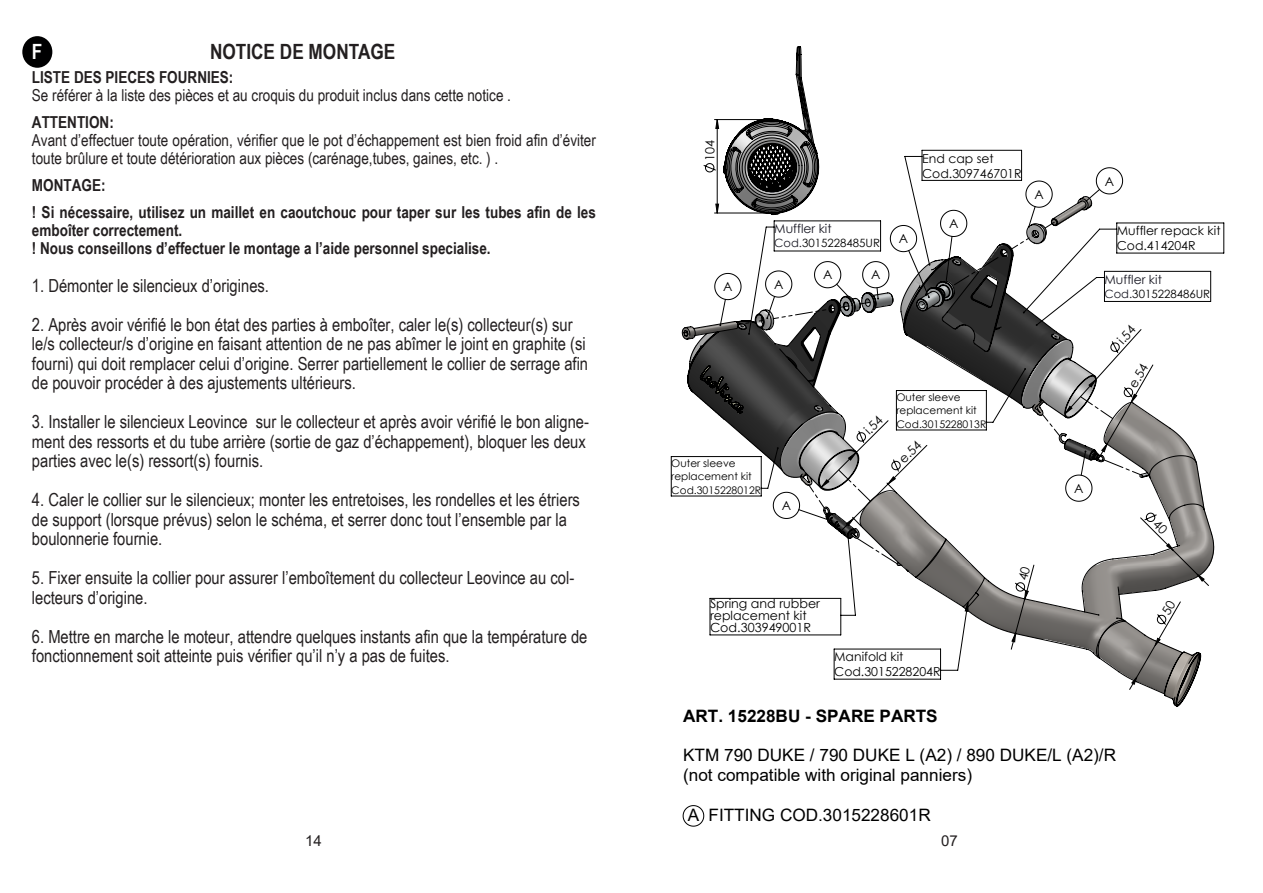
<style>
.page{position:relative;width:1263px;height:893px;background:#fff}
.page>*{position:absolute;margin:0;border:0;box-sizing:border-box;transform-origin:0 0}
.t1{font:700 21px "Arial Narrow";color:#231f20}
.t2{font:700 21px "Arial Narrow";color:#fff}
.t3{font:18px/19.5px "Arial Narrow";color:#231f20}
.t4{font:17.1px/19.8px "Arial";color:#000}
.t5{font:700 17.1px "Arial";color:#000}
.t6{font:16.5px/18px "Arial Narrow";color:#231f20}
.t7{font:700 16.5px/18px "Arial Narrow";color:#231f20}
.t8{font:15px "Arial";color:#231f20}
.t9{font:12.6px/12.1px "Century Gothic";color:#000}
.t10{font:12.3px/15px "Century Gothic";color:#000}
.t11{font:12.3px "Century Gothic";color:#191924}
.t12{font:11.4px "Century Gothic";color:#000}
.t13{font:10.5px/13.2px "Century Gothic";color:#000}
.s1{color:#191924}
.s2{font-style:inherit}
</style>
<div class="page">
<div style="left:22px;top:36px;width:30px;height:32px;background:#000001;border-radius:50%"></div>
<svg style="left:683px;top:805px;width:21px;height:22px"></svg>
<svg style="left:682px;top:196px;width:532px;height:511px"></svg>
<svg style="left:921px;top:303px;width:4px;height:3px"></svg>
<svg style="left:952px;top:222px;width:103px;height:65px"></svg>
<svg style="left:737px;top:320px;width:27px;height:5px"></svg>
<svg style="left:773px;top:305px;width:76px;height:14px"></svg>
<svg style="left:859px;top:302px;width:12px;height:2px"></svg>
<svg style="left:703px;top:46px;width:116px;height:169px"></svg>
<svg style="left:777px;top:329px;width:432px;height:361px"></svg>
<p class="t2" style="left:32px;top:36px;width:12px">F</p>
<p class="t1" style="left:210px;top:36px;width:187px">NOTICE DE MONTAGE</p>
<p class="t7" style="left:32px;top:67px;width:203px">LISTE DES PIECES FOURNIES:</p>
<p class="t6" style="left:32px;top:86px;width:481px">Se référer à la liste des pièces et au croquis du produit inclus dans cette notice .</p>
<p class="t7" style="left:32px;top:112px;width:83px">ATTENTION:</p>
<p class="t6" style="left:32px;top:131px;width:565px">Avant d’effectuer toute opération, vérifier que le pot d’échappement est bien froid afin d’éviter toute brûlure et toute détérioration aux pièces (carénage,tubes, gaines, etc. ) .</p>
<p class="t7" style="left:32px;top:175px;width:75px">MONTAGE:</p>
<p class="t7" style="left:32px;top:202px;width:565px">! Si nécessaire, utilisez un maillet en caoutchouc pour taper sur les tubes afin de les emboîter correctement.</p>
<p class="t7" style="left:32px;top:238px;width:460px">! Nous conseillons d’effectuer le montage a l’aide personnel specialise.</p>
<p class="t3" style="left:32px;top:275px;width:239px">1. Démonter le silencieux d’origines.</p>
<p class="t3" style="left:32px;top:314px;width:558px">2. Après avoir vérifié le bon état des parties à emboîter, caler le(s) collecteur(s) sur le/s collecteur/s d’origine en faisant attention de ne pas abîmer le joint en graphite (si fourni) qui doit remplacer celui d’origine. Serrer partiellement le collier de serrage afin de pouvoir procéder à des ajustements ultérieurs.</p>
<p class="t3" style="left:32px;top:411px;width:559px">3. Installer le silencieux Leovince sur le collecteur et après avoir vérifié le bon aligne&shy;ment des ressorts et du tube arrière (sortie de gaz d’échappement), bloquer les deux parties avec le(s) ressort(s) fournis.</p>
<p class="t3" style="left:32px;top:489px;width:549px">4. Caler le collier sur le silencieux; monter les entretoises, les rondelles et les étriers de support (lorsque prévus) selon le schéma, et serrer donc tout l’ensemble par la boulonnerie fournie.</p>
<p class="t3" style="left:32px;top:567px;width:544px">5. Fixer ensuite la collier pour assurer l’emboîtement du collecteur Leovince au col&shy;lecteurs d’origine.</p>
<p class="t3" style="left:32px;top:626px;width:557px">6. Mettre en marche le moteur, attendre quelques instants afin que la température de fonctionnement soit atteinte puis vérifier qu’il n’y a pas de fuites.</p>
<p class="t9" style="left:703px;top:161px;width:22px;rotate:-90deg">104</p>
<p class="t11" style="left:774px;top:220px;width:59px">Muffler kit</p>
<p class="t12" style="left:774px;top:235px;width:107px"><span class="s1">Cod.</span>3015228485UR</p>
<p class="t9" style="left:723px;top:280px;width:11px">A</p>
<p class="t9" style="left:774px;top:278px;width:11px">A</p>
<p class="t9" style="left:823px;top:269px;width:11px">A</p>
<p class="t9" style="left:871px;top:269px;width:11px">A</p>
<p class="t9" style="left:899px;top:232px;width:11px">A</p>
<p class="t10" style="left:922px;top:150px;width:101px">End cap set<br>Cod.309746701R</p>
<p class="t9" style="left:949px;top:217px;width:11px">A</p>
<p class="t9" style="left:1034px;top:188px;width:11px">A</p>
<p class="t13" style="left:671px;top:457px;width:91px">Outer sleeve replacement kit<br>Cod.3015228012R</p>
<p class="t9" style="left:782px;top:499px;width:11px">A</p>
<p class="t9" style="left:862px;top:428px;width:21px;rotate:-45deg">i.54</p>
<p class="t13" style="left:896px;top:391px;width:91px">Outer sleeve replacement kit<br>Cod.3015228013R</p>
<p class="t9" style="left:896px;top:456px;width:27px;rotate:-45deg">e.54</p>
<p class="t9" style="left:1105px;top:175px;width:11px">A</p>
<p class="t10" style="left:1117px;top:223px;width:105px">Muffler repack kit<br>Cod.414204R</p>
<p class="t11" style="left:1104px;top:270px;width:59px">Muffler kit</p>
<p class="t12" style="left:1104px;top:286px;width:107px"><span class="s1">Cod.</span>3015228486UR</p>
<p class="t9" style="left:1115px;top:338px;width:21px;rotate:-48deg">i.54</p>
<p class="t9" style="left:1126px;top:383px;width:27px;rotate:-60deg">e.54</p>
<p class="t9" style="left:1074px;top:482px;width:11px">A</p>
<p class="t9" style="left:710px;top:597px;width:112px">Spring and rubber replacement kit<br>Cod.303949001R</p>
<p class="t10" style="left:834px;top:649px;width:108px">Manifold kit<br>Cod.3015228204R</p>
<p class="t5" style="left:683px;top:703px;width:256px">ART. 15228B<span class="s2">U -</span> SPARE PARTS</p>
<p class="t4" style="left:683px;top:745px;width:434px">KTM 790 DUKE / 790 DUKE L (A2) / 890 DUKE/L (A2)/R (not compatible with original panniers)</p>
<p class="t4" style="left:688px;top:805px;width:244px">A FITTING COD.3015228601R</p>
<p class="t8" style="left:305px;top:830px;width:18px">14</p>
<p class="t8" style="left:941px;top:830px;width:18px">07</p>
</div>
